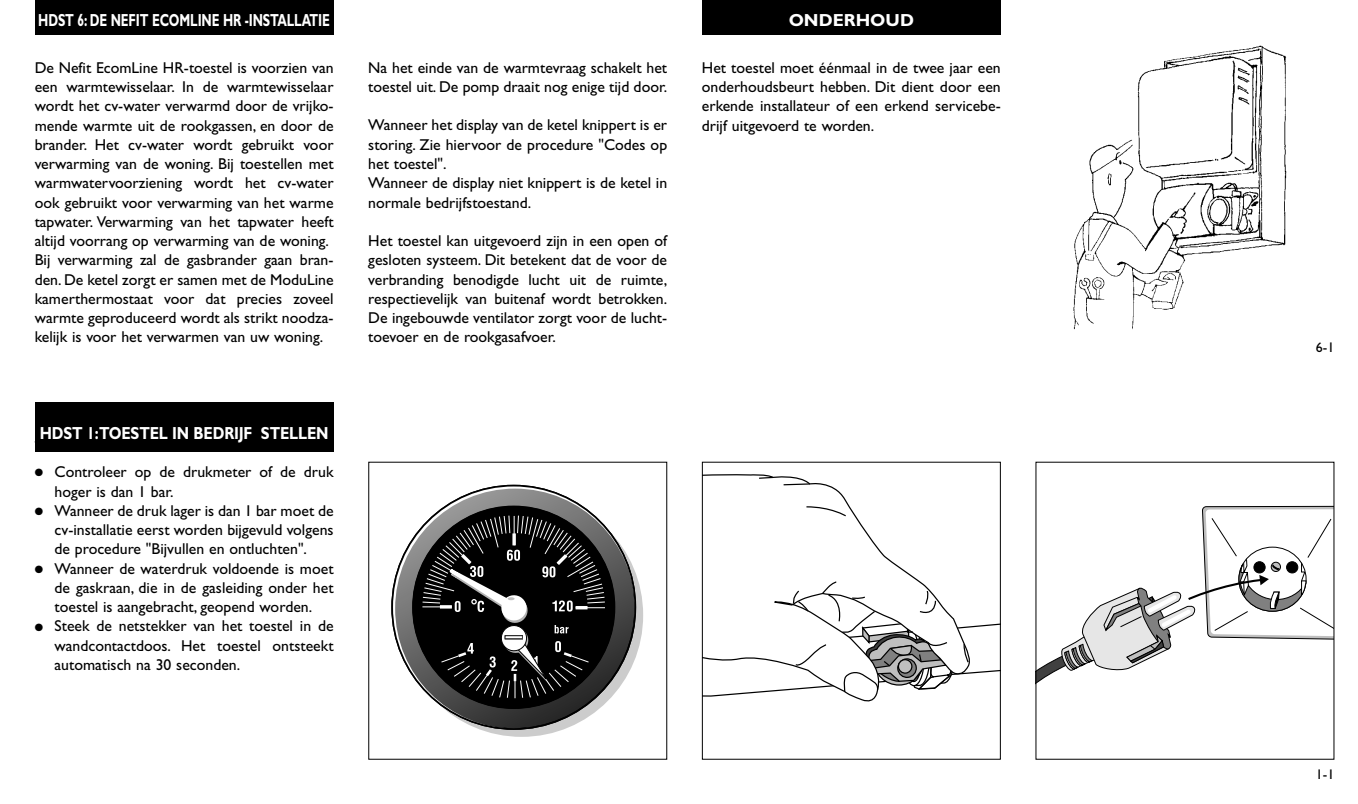
<style>
.page{position:relative;width:1358px;height:804px;background:#fff}
.page>*{position:absolute;margin:0;border:0;box-sizing:border-box;transform-origin:0 0}
.t1{font:700 17.5px "Gill Sans";letter-spacing:-.01em;color:#fff;scale:.7 1}
.t2{font:700 17.5px "Gill Sans";letter-spacing:-.01em;color:#fff;scale:.84 1}
.t3{font:700 17.5px "Gill Sans";letter-spacing:-.01em;color:#fff}
.t4{font:15.75px/19.2px "Gill Sans";color:#000;text-align:justify}
.t5{font:14px "Gill Sans";color:#000}
</style>
<div class="page">
<div style="left:702px;top:0;width:299px;height:35px;background:#000"></div>
<div style="left:35px;top:0;width:299px;height:35px;background:#000"></div>
<svg style="left:704px;top:474px;width:174px;height:228px"></svg>
<svg style="left:758px;top:476px;width:121px;height:216px"></svg>
<svg style="left:861px;top:474px;width:138px;height:216px"></svg>
<div style="left:702px;top:461px;width:299px;height:298px;border:1px solid #000"></div>
<div style="left:35px;top:402px;width:299px;height:49px;background:#000"></div>
<svg style="left:434px;top:487px;width:159px;height:27px"></svg>
<svg style="left:391px;top:514px;width:244px;height:214px"></svg>
<svg style="left:1038px;top:505px;width:294px;height:178px"></svg>
<img style="left:1073px;top:45px;width:214px;height:285px">
<p class="t1" style="left:38px;top:14px;width:418px">HDST 6: DE NEFIT ECOMLINE HR -INSTALLATIE</p>
<p class="t4" style="left:35px;top:59px;width:300px;text-align:left">De Nefit EcomLine HR-toestel is voorzien van een warmtewisselaar. In de warmtewisselaar wordt het cv-water verwarmd door de vrijko&shy;mende warmte uit de rookgassen, en door de brander. Het cv-water wordt gebruikt voor verwarming van de woning. Bij toestellen met warmwatervoorziening wordt het cv-water ook gebruikt voor verwarming van het warme tapwater. Verwarming van het tapwater heeft altijd voorrang op verwarming van de woning.<br>Bij verwarming zal de gasbrander gaan bran&shy;den. De ketel zorgt er samen met de ModuLine kamerthermostaat voor dat precies zoveel warmte geproduceerd wordt als strikt noodza&shy;kelijk is voor het verwarmen van uw woning.</p>
<p class="t4" style="left:368px;top:59px;width:300px">Na het einde van de warmtevraag schakelt het toestel uit. De pomp draait nog enige tijd door.</p>
<p class="t4" style="left:368px;top:117px;width:300px;text-align:left">Wanneer het display van de ketel knippert is er storing. Zie hiervoor de procedure "Codes op het toestel".<br>Wanneer de display niet knippert is de ketel in normale bedrijfstoestand.</p>
<p class="t4" style="left:368px;top:233px;width:300px">Het toestel kan uitgevoerd zijn in een open of gesloten systeem. Dit betekent dat de voor de verbranding benodigde lucht uit de ruimte, respectievelijk van buitenaf wordt betrokken.<br>De ingebouwde ventilator zorgt voor de lucht&shy;toevoer en de rookgasafvoer.</p>
<p class="t2" style="left:40px;top:427px;width:345px">HDST 1:TOESTEL IN BEDRIJF STELLEN</p>
<p class="t4" style="left:55px;top:464px;width:281px;text-indent:-20px">● Controleer op de drukmeter of de druk hoger is dan 1 bar.</p>
<p class="t4" style="left:55px;top:502px;width:281px;text-indent:-20px">● Wanneer de druk lager is dan 1 bar moet de cv-installatie eerst worden bijgevuld volgens de procedure "Bijvullen en ontluchten".</p>
<p class="t4" style="left:55px;top:560px;width:281px;text-indent:-20px">● Wanneer de waterdruk voldoende is moet de gaskraan, die in de gasleiding onder het toestel is aangebracht, geopend worden.</p>
<p class="t4" style="left:55px;top:618px;width:281px;text-indent:-20px">● Steek de netstekker van het toestel in de wandcontactdoos. Het toestel ontsteekt automatisch na 30 seconden.</p>
<p class="t3" style="left:789px;top:14px;width:127px">ONDERHOUD</p>
<p class="t4" style="left:702px;top:59px;width:300px">Het toestel moet éénmaal in de twee jaar een onderhoudsbeurt hebben. Dit dient door een erkende installateur of een erkend servicebe&shy;drijf uitgevoerd te worden.</p>
<p class="t5" style="left:1316px;top:342px;width:20px">6-1</p>
<p class="t5" style="left:1316px;top:769px;width:20px">1-1</p>
</div>
